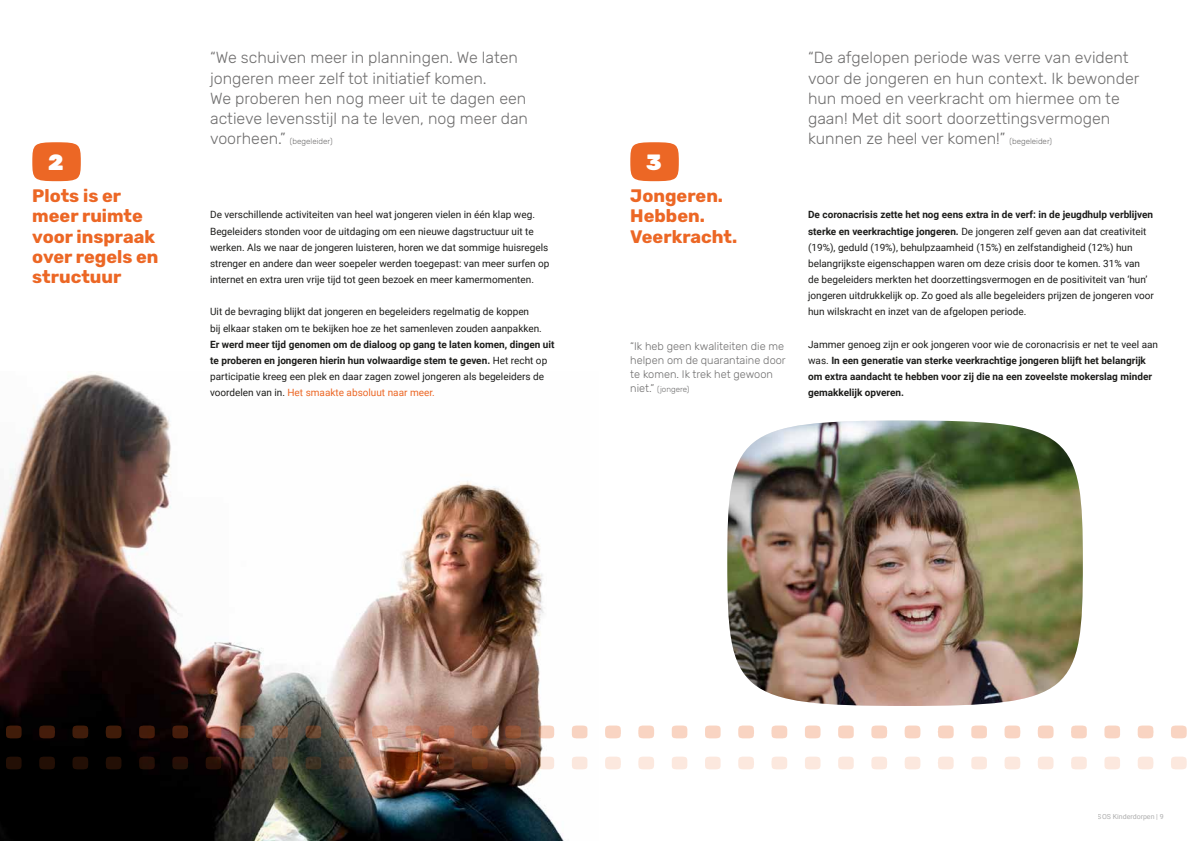
<style>
.page{position:relative;width:1196px;height:841px;background:#fff}
.page>*{position:absolute;margin:0;border:0;box-sizing:border-box;transform-origin:0 0}
.t1{font:900 22px "Rubik";color:#fff}
.t2{font:700 18px/20.2px "Rubik";color:#ec6725}
.t3{font:300 16px/20px "Rubik";color:#706f6f}
.t4{font:300 11px/14px "Rubik";color:#706f6f}
.t5{font:10px/16.2px "Roboto";color:#1d1d1b}
.t6{font:700 10px/16.2px "Roboto";color:#1d1d1b}
.t7{font:300 8px "Rubik";color:#706f6f}
.t8{font:7px "Roboto";color:#aeaeae}
.s1{font-size:16px}
.s2{font-weight:400}
.s3{font-weight:400;color:#ec6725}
.s4{font-size:11px}
.s5{font-size:8px}
.s6{font-weight:700}
</style>
<div class="page">
<img style="left:0;top:373px;width:564px;height:467px">
<img style="left:727px;top:420px;width:356px;height:285px">
<img style="left:7px;top:716px;width:1180px;height:60px">
<img style="left:7px;top:718px;width:1180px;height:34px">
<svg style="left:630px;top:142px;width:49px;height:39px;background:#ed7337"></svg>
<svg style="left:32px;top:142px;width:49px;height:39px;background:#ed7337"></svg>
<h1 class="t1" style="left:48px;top:149px;width:17px">2</h1>
<h2 class="t2" style="left:32px;top:186px;width:128px">Plots is er meer ruimte voor inspraak over regels en structuur</h2>
<h3 class="t3" style="left:210px;top:48px;width:319px">“We schuiven meer in planningen. We laten jongeren meer zelf tot initiatief komen.<br>We proberen hen nog meer uit te dagen een actieve levensstijl na te leven, nog meer dan</h3>
<p class="t7" style="left:210px;top:136px;width:124px"><span class="s1">voorheen.”</span> (begeleider)</p>
<h1 class="t1" style="left:646px;top:149px;width:17px">3</h1>
<h2 class="t2" style="left:630px;top:186px;width:108px">Jongeren.<br>Hebben.<br>Veerkracht.</h2>
<p class="t5" style="left:210px;top:206px;width:341px">De verschillende activiteiten van heel wat jongeren vielen in één klap weg.<br>Begeleiders stonden voor de uitdaging om een nieuwe dagstructuur uit te werken. Als we naar de jongeren luisteren, horen we dat sommige huisregels strenger en andere dan weer soepeler werden toegepast: van meer surfen op internet en extra uren vrije tijd tot geen bezoek en meer kamermomenten.</p>
<p class="t5" style="left:210px;top:303px;width:333px">Uit de bevraging blijkt dat jongeren en begeleiders regelmatig de koppen bij elkaar staken om te bekijken hoe ze het samenleven zouden aanpakken.</p>
<p class="t6" style="left:210px;top:335px;width:346px">Er werd meer tijd genomen om de dialoog op gang te laten komen, dingen uit te proberen en jongeren hierin hun volwaardige stem te geven. <span class="s2">Het recht op participatie kreeg een plek en daar zagen zowel jongeren als begeleiders de voordelen van in.</span> <span class="s3">Het smaakte absoluut naar meer.</span></p>
<p class="t4" style="left:630px;top:339px;width:157px">“Ik heb geen kwaliteiten die me helpen om de quarantaine door te komen. Ik trek het gewoon</p>
<p class="t7" style="left:630px;top:384px;width:61px"><span class="s4">niet.”</span> (jongere)</p>
<h3 class="t3" style="left:808px;top:48px;width:333px">“De afgelopen periode was verre van evident voor de jongeren en hun context. Ik bewonder hun moed en veerkracht om hiermee om te gaan! Met dit soort doorzettingsvermogen kunnen ze heel ver komen!” <span class="s5">(begeleider)</span></h3>
<p class="t5" style="left:808px;top:206px;width:347px"><span class="s6">De coronacrisis zette het nog eens extra in de verf: in de jeugdhulp verblijven sterke en veerkrachtige jongeren.</span> De jongeren zelf geven aan dat creativiteit (19%), geduld (19%), behulpzaamheid (15%) en zelfstandigheid (12%) hun belangrijkste eigenschappen waren om deze crisis door te komen. 31% van<br>de begeleiders merkten het doorzettingsvermogen en de positiviteit van ‘hun’ jongeren uitdrukkelijk op. Zo goed als alle begeleiders prijzen de jongeren voor hun wilskracht en inzet van de afgelopen periode.</p>
<p class="t6" style="left:808px;top:335px;width:351px"><span class="s2">Jammer genoeg zijn er ook jongeren voor wie de coronacrisis er net te veel aan was.</span> In een generatie van sterke veerkrachtige jongeren blijft het belangrijk om extra aandacht te hebben voor zij die na een zoveelste mokerslag minder gemakkelijk opveren.</p>
<p class="t8" style="left:1098px;top:811px;width:67px">SOS Kinderdorpen | 9</p>
</div>
